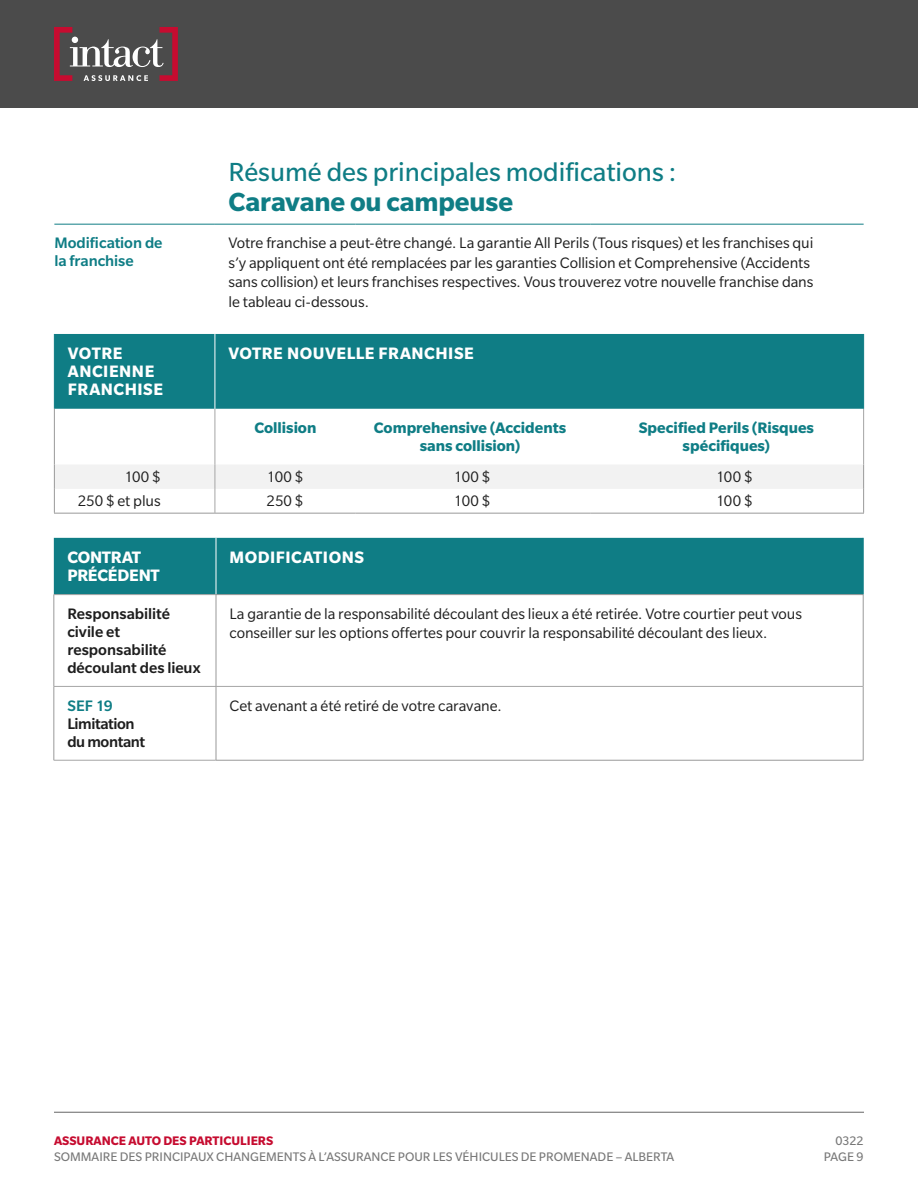
<style>
.page{position:relative;width:918px;height:1188px;background:#fff}
.page>*{position:absolute;margin:0;border:0;box-sizing:border-box;transform-origin:0 0}
.t1{font:28.5px "Slate Std";color:#0f7d85}
.t2{font:700 28.5px "Slate Std";letter-spacing:-.005em;color:#0f7d85}
.t3{font:700 18px/18px "Slate Std";letter-spacing:.03em;color:#fff}
.t4{font:700 18px/18px "Slate Std";letter-spacing:-.01em;color:#fff}
.t5{font:16.5px/19.5px "Slate Std";letter-spacing:-.005em;color:#1e1e1e}
.t6{font:700 16.5px/18px "Slate Std";color:#0f7d85;text-align:center}
.t7{font:500 16.5px/18px "Slate Std";letter-spacing:-.005em;color:#1e1e1e}
.t8{font:500 16.5px/18px "Slate Std";color:#0f7d85}
.t9{font:500 16.5px/18px "Slate Std";letter-spacing:-.025em;color:#1e1e1e}
.t10{font:13.5px/16.2px "Slate Std";color:#787878;text-align:right}
.t11{font:700 13.5px "Slate Std";color:#c60c30}
</style>
<div class="page">
<div style="left:0;top:0;width:918px;height:108px;background:#4b4b4b"></div>
<hr style="left:54px;top:1112px;width:810px;height:1px;background:#666">
<svg style="left:54px;top:27px;width:124px;height:54px"></svg>
<div style="left:55px;top:334px;width:808px;height:75px;background:#0f7d85"></div>
<hr style="left:215px;top:409px;width:1px;height:56px;background:#a5a5a5">
<hr style="left:54px;top:224px;width:161px;height:1px;background:#0f7d85">
<hr style="left:215px;top:224px;width:140px;height:1px;background:#0f7d85">
<hr style="left:355px;top:224px;width:236px;height:1px;background:#0f7d85">
<hr style="left:591px;top:224px;width:273px;height:1px;background:#0f7d85">
<hr style="left:54px;top:334px;width:1px;height:75px;background:#0f7d85">
<hr style="left:54px;top:409px;width:1px;height:56px;background:#999">
<hr style="left:54px;top:513px;width:161px;height:1px;background:#999">
<hr style="left:215px;top:513px;width:140px;height:1px;background:#999">
<hr style="left:355px;top:513px;width:236px;height:1px;background:#999">
<hr style="left:591px;top:513px;width:273px;height:1px;background:#999">
<hr style="left:215px;top:334px;width:1px;height:75px;background:#fff">
<svg style="left:54px;top:465px;width:810px;height:48px"></svg>
<hr style="left:863px;top:409px;width:1px;height:56px;background:#a5a5a5">
<hr style="left:863px;top:334px;width:1px;height:75px;background:#0f7d85">
<div style="left:54px;top:538px;width:809px;height:56px;background:#0f7d85"></div>
<hr style="left:216px;top:538px;width:1px;height:56px;background:#fff">
<hr style="left:54px;top:594px;width:162px;height:1px;background:#a5a5a5">
<hr style="left:54px;top:686px;width:162px;height:1px;background:#a5a5a5">
<hr style="left:54px;top:760px;width:162px;height:1px;background:#a5a5a5">
<hr style="left:54px;top:595px;width:1px;height:91px;background:#999">
<hr style="left:216px;top:594px;width:647px;height:1px;background:#999">
<hr style="left:216px;top:595px;width:1px;height:91px;background:#999">
<hr style="left:863px;top:595px;width:1px;height:91px;background:#999">
<hr style="left:54px;top:686px;width:1px;height:74px;background:#999">
<hr style="left:216px;top:687px;width:1px;height:73px;background:#999">
<hr style="left:863px;top:686px;width:1px;height:74px;background:#999">
<hr style="left:216px;top:760px;width:647px;height:1px;background:#999">
<hr style="left:863px;top:538px;width:1px;height:56px;background:#0f7d85">
<hr style="left:216px;top:686px;width:647px;height:1px;background:#a5a5a5">
<h1 class="t1" style="left:228px;top:157px;width:449px">Résumé des principales modifications :</h1>
<h1 class="t2" style="left:228px;top:186px;width:286px">Caravane ou campeuse</h1>
<p class="t8" style="left:54px;top:234px;width:110px">Modification de la franchise</p>
<p class="t5" style="left:228px;top:233px;width:587px">Votre franchise a peut-être changé. La garantie All Perils (Tous risques) et les franchises qui s’y appliquent ont été remplacées par les garanties Collision et Comprehensive (Accidents sans collision) et leurs franchises respectives. Vous trouverez votre nouvelle franchise dans le tableau ci-dessous.</p>
<p class="t3" style="left:68px;top:344px;width:97px">VOTRE<br>ANCIENNE<br>FRANCHISE</p>
<p class="t3" style="left:228px;top:344px;width:247px">VOTRE NOUVELLE FRANCHISE</p>
<p class="t6" style="left:254px;top:419px;width:64px">Collision</p>
<p class="t6" style="left:374px;top:419px;width:194px">Comprehensive (Accidents sans collision)</p>
<p class="t6" style="left:639px;top:419px;width:177px">Specified Perils (Risques spécifiques)</p>
<p class="t5" style="left:124px;top:467px;width:38px">100 $</p>
<p class="t5" style="left:267px;top:467px;width:38px">100 $</p>
<p class="t5" style="left:454px;top:467px;width:38px">100 $</p>
<p class="t5" style="left:716px;top:467px;width:38px">100 $</p>
<p class="t5" style="left:78px;top:491px;width:84px">250 $ et plus</p>
<p class="t5" style="left:267px;top:491px;width:38px">250 $</p>
<p class="t5" style="left:454px;top:491px;width:38px">100 $</p>
<p class="t5" style="left:716px;top:491px;width:38px">100 $</p>
<p class="t4" style="left:67px;top:548px;width:94px">CONTRAT<br>PRÉCÉDENT</p>
<p class="t3" style="left:230px;top:548px;width:136px">MODIFICATIONS</p>
<p class="t7" style="left:67px;top:605px;width:135px">Responsabilité civile et responsabilité découlant des lieux</p>
<p class="t5" style="left:230px;top:604px;width:574px">La garantie de la responsabilité découlant des lieux a été retirée. Votre courtier peut vous conseiller sur les options offertes pour couvrir la responsabilité découlant des lieux.</p>
<p class="t8" style="left:67px;top:696px;width:47px">SEF 19</p>
<p class="t9" style="left:67px;top:714px;width:79px">Limitation du montant</p>
<p class="t5" style="left:230px;top:696px;width:274px">Cet avenant a été retiré de votre caravane.</p>
<p class="t11" style="left:54px;top:1133px;width:221px">ASSURANCE AUTO DES PARTICULIERS</p>
<p class="t10" style="left:54px;top:1149px;width:622px">SOMMAIRE DES PRINCIPAUX CHANGEMENTS À L’ASSURANCE POUR LES VÉHICULES DE PROMENADE – ALBERTA</p>
<p class="t10" style="left:824px;top:1132px;width:41px">0322<br>PAGE 9</p>
</div>
